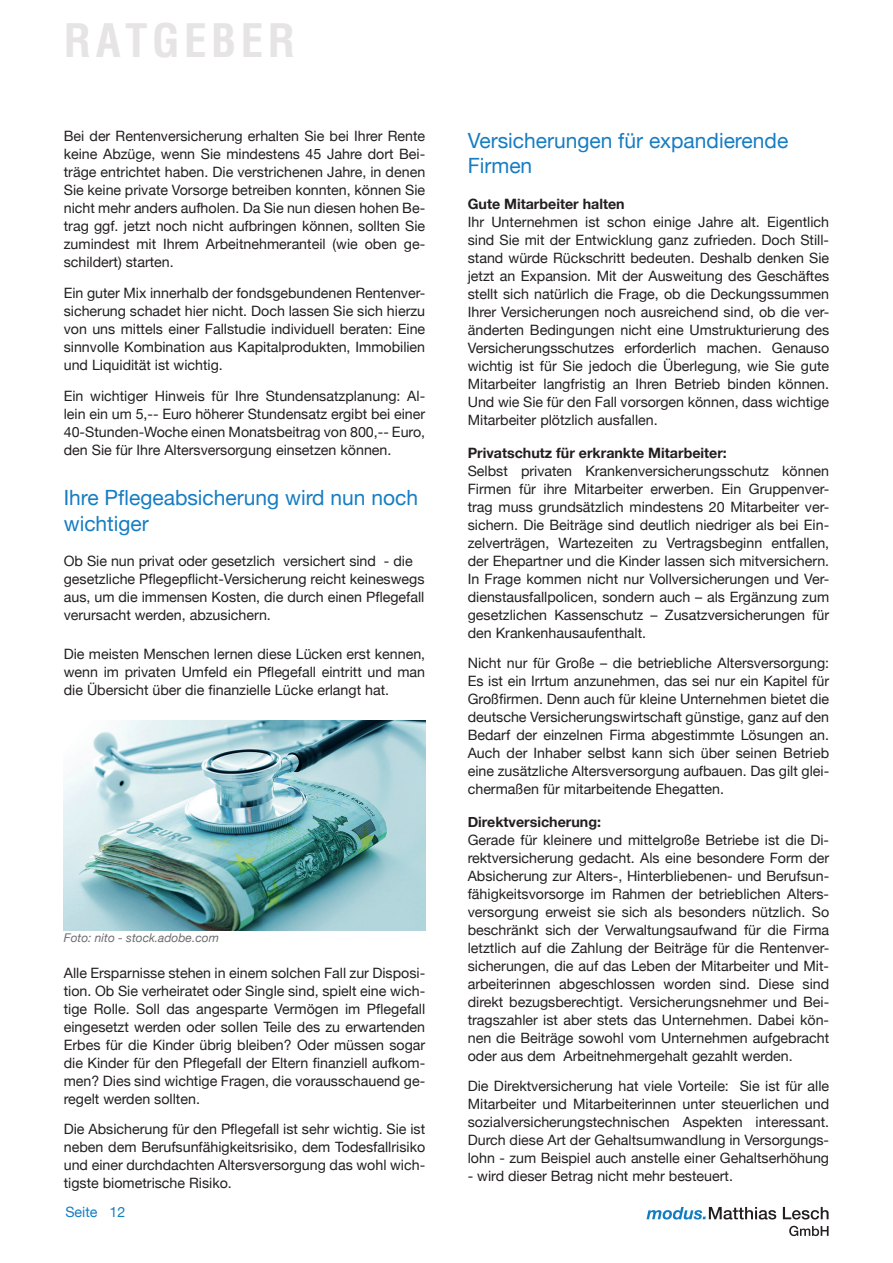
<style>
.page{position:relative;width:893px;height:1263px;background:#fff}
.page>*{position:absolute;margin:0;border:0;box-sizing:border-box;transform-origin:0 0}
.t1{font:700 condensed 45px "Helvetica";letter-spacing:.1em;color:#e6e4e5}
.t2{font:21px/25.2px "Helvetica Neue";color:#177dc2}
.t3{font:14.25px/18px "Helvetica Neue";color:#231f20;text-align:justify}
.t4{font:700 14.25px "Helvetica Neue";color:#231f20}
.t5{font:14.25px "Helvetica Neue";color:#147dc2}
.t6{font:italic 12px "Helvetica Neue";color:#6c6d70}
</style>
<div class="page">
<svg style="left:789px;top:1226px;width:40px;height:10px"></svg>
<svg style="left:646px;top:1207px;width:182px;height:12px"></svg>
<img style="left:64px;top:720px;width:361px;height:211px">
<h1 class="t1" style="left:64px;top:11px;width:233px">RATGEBER</h1>
<p class="t3" style="left:64px;top:128px;width:363px">Bei der Rentenversicherung erhalten Sie bei Ihrer Rente keine Abzüge, wenn Sie mindestens 45 Jahre dort Bei&shy;träge entrichtet haben. Die verstrichenen Jahre, in denen Sie keine private Vorsorge betreiben konnten, können Sie nicht mehr anders aufholen. Da Sie nun diesen hohen Be&shy;trag ggf. jetzt noch nicht aufbringen können, sollten Sie zumindest mit Ihrem Arbeitnehmeranteil (wie oben ge&shy;schildert) starten.</p>
<p class="t3" style="left:64px;top:285px;width:363px">Ein guter Mix innerhalb der fondsgebundenen Rentenver&shy;sicherung schadet hier nicht. Doch lassen Sie sich hierzu von uns mittels einer Fallstudie individuell beraten: Eine sinnvolle Kombination aus Kapitalprodukten, Immobilien und Liquidität ist wichtig.</p>
<p class="t3" style="left:64px;top:387px;width:363px">Ein wichtiger Hinweis für Ihre Stundensatzplanung: Al&shy;lein ein um 5,-- Euro höherer Stundensatz ergibt bei einer 40-Stunden-Woche einen Monatsbeitrag von 800,-- Euro, den Sie für Ihre Altersversorgung einsetzen können.</p>
<h2 class="t2" style="left:64px;top:486px;width:356px">Ihre Pflegeabsicherung wird nun noch wichtiger</h2>
<p class="t3" style="left:64px;top:552px;width:362px;text-align:left">Ob Sie nun privat oder gesetzlich versichert sind - die gesetzliche Pflegepflicht-Versicherung reicht keineswegs aus, um die immensen Kosten, die durch einen Pflegefall verursacht werden, abzusichern.</p>
<p class="t3" style="left:64px;top:646px;width:363px">Die meisten Menschen lernen diese Lücken erst kennen, wenn im privaten Umfeld ein Pflegefall eintritt und man die Übersicht über die finanzielle Lücke erlangt hat.</p>
<p class="t6" style="left:64px;top:929px;width:157px">Foto: nito - stock.adobe.com</p>
<p class="t3" style="left:64px;top:964px;width:363px">Alle Ersparnisse stehen in einem solchen Fall zur Disposi&shy;tion. Ob Sie verheiratet oder Single sind, spielt eine wich&shy;tige Rolle. Soll das angesparte Vermögen im Pflegefall eingesetzt werden oder sollen Teile des zu erwartenden Erbes für die Kinder übrig bleiben? Oder müssen sogar die Kinder für den Pflegefall der Eltern finanziell aufkom&shy;men? Dies sind wichtige Fragen, die vorausschauend ge&shy;regelt werden sollten.</p>
<p class="t3" style="left:64px;top:1121px;width:363px">Die Absicherung für den Pflegefall ist sehr wichtig. Sie ist neben dem Berufsunfähigkeitsrisiko, dem Todesfallrisiko und einer durchdachten Altersversorgung das wohl wich&shy;tigste biometrische Risiko.</p>
<p class="t5" style="left:65px;top:1202px;width:62px">Seite 12</p>
<h2 class="t2" style="left:468px;top:129px;width:322px">Versicherungen für expandierende<br>Firmen</h2>
<p class="t4" style="left:468px;top:193px;width:158px">Gute Mitarbeiter halten</p>
<p class="t3" style="left:468px;top:214px;width:363px">Ihr Unternehmen ist schon einige Jahre alt. Eigentlich sind Sie mit der Entwicklung ganz zufrieden. Doch Still&shy;stand würde Rückschritt bedeuten. Deshalb denken Sie jetzt an Expansion. Mit der Ausweitung des Geschäftes stellt sich natürlich die Frage, ob die Deckungssummen Ihrer Versicherungen noch ausreichend sind, ob die ver&shy;änderten Bedingungen nicht eine Umstrukturierung des Versicherungsschutzes erforderlich machen. Genauso wichtig ist für Sie jedoch die Überlegung, wie Sie gute Mitarbeiter langfristig an Ihren Betrieb binden können.<br>Und wie Sie für den Fall vorsorgen können, dass wichtige Mitarbeiter plötzlich ausfallen.</p>
<p class="t4" style="left:468px;top:441px;width:261px">Privatschutz für erkrankte Mitarbeiter:</p>
<p class="t3" style="left:468px;top:462px;width:363px">Selbst privaten Krankenversicherungsschutz können Firmen für ihre Mitarbeiter erwerben. Ein Gruppenver&shy;trag muss grundsätzlich mindestens 20 Mitarbeiter ver&shy;sichern. Die Beiträge sind deutlich niedriger als bei Ein&shy;zelverträgen, Wartezeiten zu Vertragsbeginn entfallen, der Ehepartner und die Kinder lassen sich mitversichern.<br>In Frage kommen nicht nur Vollversicherungen und Ver&shy;dienstausfallpolicen, sondern auch – als Ergänzung zum gesetzlichen Kassenschutz – Zusatzversicherungen für den Krankenhausaufenthalt.</p>
<p class="t3" style="left:468px;top:655px;width:363px">Nicht nur für Große – die betriebliche Altersversorgung:<br>Es ist ein Irrtum anzunehmen, das sei nur ein Kapitel für Großfirmen. Denn auch für kleine Unternehmen bietet die deutsche Versicherungswirtschaft günstige, ganz auf den Bedarf der einzelnen Firma abgestimmte Lösungen an.<br>Auch der Inhaber selbst kann sich über seinen Betrieb eine zusätzliche Altersversorgung aufbauen. Das gilt glei&shy;chermaßen für mitarbeitende Ehegatten.</p>
<p class="t4" style="left:468px;top:810px;width:135px">Direktversicherung:</p>
<p class="t3" style="left:468px;top:831px;width:363px">Gerade für kleinere und mittelgroße Betriebe ist die Di&shy;rektversicherung gedacht. Als eine besondere Form der Absicherung zur Alters-, Hinterbliebenen- und Berufsun&shy;fähigkeitsvorsorge im Rahmen der betrieblichen Alters&shy;versorgung erweist sie sich als besonders nützlich. So beschränkt sich der Verwaltungsaufwand für die Firma letztlich auf die Zahlung der Beiträge für die Rentenver&shy;sicherungen, die auf das Leben der Mitarbeiter und Mit&shy;arbeiterinnen abgeschlossen worden sind. Diese sind direkt bezugsberechtigt. Versicherungsnehmer und Bei&shy;tragszahler ist aber stets das Unternehmen. Dabei kön&shy;nen die Beiträge sowohl vom Unternehmen aufgebracht oder aus dem Arbeitnehmergehalt gezahlt werden.</p>
<p class="t3" style="left:468px;top:1078px;width:363px">Die Direktversicherung hat viele Vorteile: Sie ist für alle Mitarbeiter und Mitarbeiterinnen unter steuerlichen und sozialversicherungstechnischen Aspekten interessant.<br>Durch diese Art der Gehaltsumwandlung in Versorgungs&shy;lohn - zum Beispiel auch anstelle einer Gehaltserhöhung</p>
<p class="t3" style="left:468px;top:1168px;width:267px">- wird dieser Betrag nicht mehr besteuert.</p>
</div>
